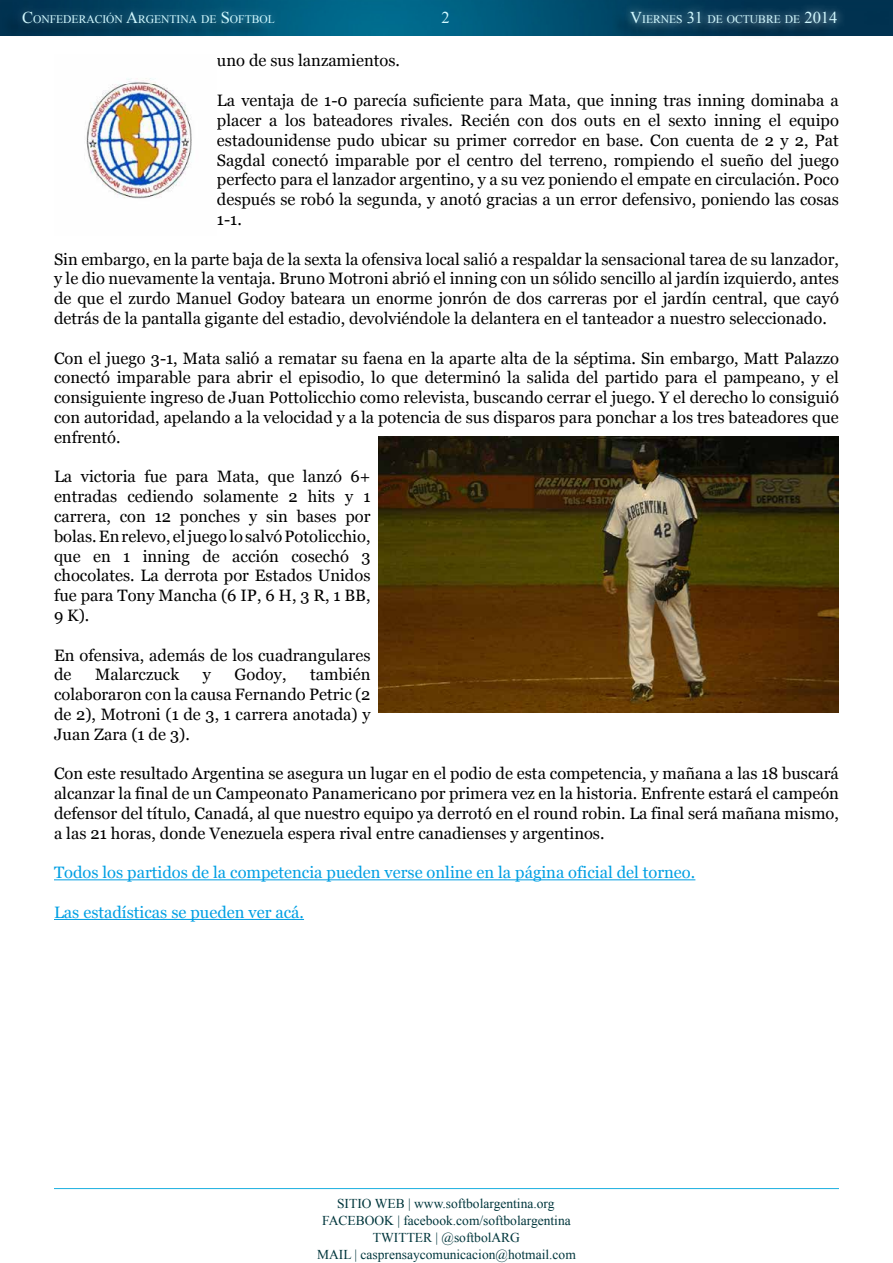
<style>
.page{position:relative;width:893px;height:1263px;background:#fff}
.page>*{position:absolute;margin:0;border:0;box-sizing:border-box;transform-origin:0 0}
.t1{font:16.5px/19.8px "Vani";color:#000;text-align:justify}
.t2{font:16.5px "Vani";color:#009fe3}
.t3{font:16.5px "Times New Roman";color:#d1f9ff}
.t4{font:13.5px/17px "Times New Roman";color:#00363c;text-align:center}
.t5{font:11.55px "Times New Roman";color:#d1f9ff}
.s1{font-size:16.5px}
</style>
<div class="page">
<img style="left:0;top:0;width:893px;height:35px">
<div style="left:2px;top:12px;width:268px;height:27px;background:#000;opacity:.47"></div>
<div style="left:13px;top:2px;width:270px;height:30px;background:#fff;opacity:.28"></div>
<hr style="left:54px;top:1188px;width:785px;height:1px;background:#1ab0e0">
<hr style="left:54px;top:879px;width:641px;height:1px;background:#009fe3">
<hr style="left:54px;top:919px;width:250px;height:1px;background:#009fe3">
<div style="left:611px;top:12px;width:221px;height:28px;background:#000;opacity:.47"></div>
<div style="left:622px;top:2px;width:223px;height:31px;background:#fff;opacity:.75"></div>
<img style="left:86px;top:78px;width:106px;height:121px">
<img style="left:379px;top:436px;width:460px;height:276px">
<p class="t5" style="left:22px;top:11px;width:254px"><span class="s1">C</span>ONFEDERACIÓN <span class="s1">A</span>RGENTINA DE <span class="s1">S</span>OFTBOL</p>
<p class="t3" style="left:441px;top:6px;width:10px">2</p>
<p class="t5" style="left:630px;top:12px;width:209px"><span class="s1">V</span>IERNES <span class="s1">31</span> DE OCTUBRE DE <span class="s1">2014</span></p>
<p class="t1" style="left:217px;top:51px;width:184px">uno de sus lanzamientos.</p>
<p class="t1" style="left:217px;top:90px;width:623px">La ventaja de 1-0 parecía suficiente para Mata, que inning tras inning dominaba a placer a los bateadores rivales. Recién con dos outs en el sexto inning el equipo estadounidense pudo ubicar su primer corredor en base. Con cuenta de 2 y 2, Pat Sagdal conectó imparable por el centro del terreno, rompiendo el sueño del juego perfecto para el lanzador argentino, y a su vez poniendo el empate en circulación. Poco después se robó la segunda, y anotó gracias a un error defensivo, poniendo las cosas 1-1.</p>
<p class="t1" style="left:54px;top:249px;width:786px">Sin embargo, en la parte baja de la sexta la ofensiva local salió a respaldar la sensacional tarea de su lanzador, y le dio nuevamente la ventaja. Bruno Motroni abrió el inning con un sólido sencillo al jardín izquierdo, antes de que el zurdo Manuel Godoy bateara un enorme jonrón de dos carreras por el jardín central, que cayó detrás de la pantalla gigante del estadio, devolviéndole la delantera en el tanteador a nuestro seleccionado.</p>
<p class="t1" style="left:54px;top:348px;width:786px">Con el juego 3-1, Mata salió a rematar su faena en la aparte alta de la séptima. Sin embargo, Matt Palazzo conectó imparable para abrir el episodio, lo que determinó la salida del partido para el pampeano, y el consiguiente ingreso de Juan Pottolicchio como relevista, buscando cerrar el juego. Y el derecho lo consiguió con autoridad, apelando a la velocidad y a la potencia de sus disparos para ponchar a los tres bateadores que enfrentó.</p>
<p class="t1" style="left:54px;top:467px;width:318px">La victoria fue para Mata, que lanzó 6+ entradas cediendo solamente 2 hits y 1 carrera, con 12 ponches y sin bases por bolas. En relevo, el juego lo salvó Potolicchio, que en 1 inning de acción cosechó 3 chocolates. La derrota por Estados Unidos fue para Tony Mancha (6 IP, 6 H, 3 R, 1 BB, 9 K).</p>
<p class="t1" style="left:54px;top:645px;width:318px">En ofensiva, además de los cuadrangulares de</p>
<p class="t1" style="left:54px;top:665px;width:318px;text-indent:256px">también colaboraron con la causa Fernando Petric (2 de 2), Motroni (1 de 3, 1 carrera anotada) y Juan Zara (1 de 3).</p>
<p class="t1" style="left:54px;top:764px;width:786px">Con este resultado Argentina se asegura un lugar en el podio de esta competencia, y mañana a las 18 buscará alcanzar la final de un Campeonato Panamericano por primera vez en la historia. Enfrente estará el campeón defensor del título, Canadá, al que nuestro equipo ya derrotó en el round robin. La final será mañana mismo, a las 21 horas, donde Venezuela espera rival entre canadienses y argentinos.</p>
<p class="t2" style="left:54px;top:863px;width:643px">Todos los partidos de la competencia pueden verse online en la página oficial del torneo.</p>
<p class="t2" style="left:54px;top:903px;width:251px">Las estadísticas se pueden ver acá.</p>
<p class="t1" style="left:95px;top:665px;width:86px">Malarczuck</p>
<p class="t1" style="left:203px;top:665px;width:10px">y</p>
<p class="t1" style="left:235px;top:665px;width:53px">Godoy,</p>
<p class="t4" style="left:337px;top:1195px;width:219px">SITIO WEB | www.softbolargentina.org</p>
<p class="t4" style="left:317px;top:1212px;width:260px">FACEBOOK | facebook.com/softbolargentina<br>TWITTER | @softbolARG<br>MAIL | casprensaycomunicacion@hotmail.com</p>
</div>
